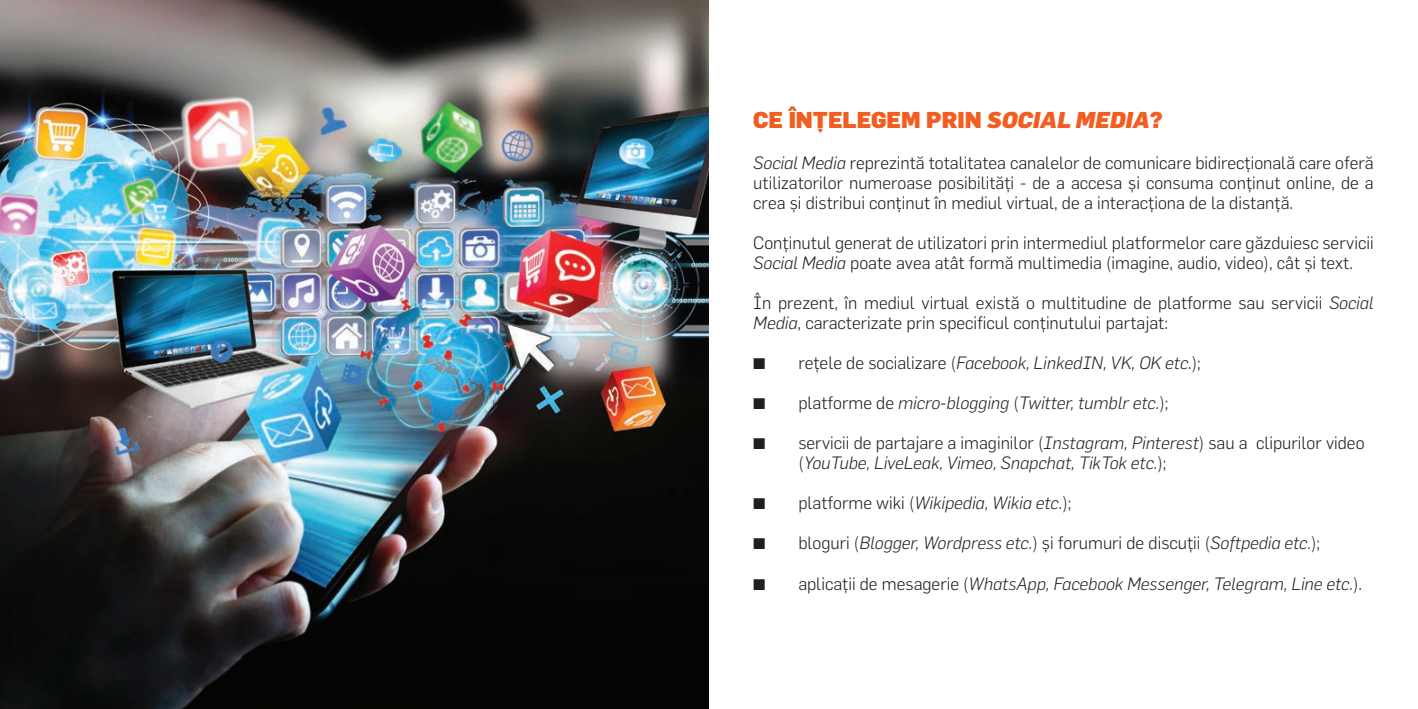
<style>
.page{position:relative;width:1418px;height:709px;background:#fff}
.page>*{position:absolute;margin:0;border:0;box-sizing:border-box;transform-origin:0 0}
.t1{font:900 22.5px "Flama";color:#f25d21}
.t2{font:300 17.5px/20px "Flama";color:#231f20}
.t3{font:italic 300 17.5px/20px "Flama";color:#231f20}
.t4{font:15px "Flama Basic";color:#231f20}
.s1{font-style:italic}
.s2{font-style:normal}
</style>
<div class="page">
<img style="left:0;top:0;width:709px;height:709px">
<p class="t1" style="left:753px;top:105px;width:411px">CE ÎNŢELEGEM PRIN <span class="s1">SOCIAL MEDIA</span>?</p>
<p class="t2" style="left:753px;top:152px;width:622px;text-align:justify"><span class="s1">Social Media</span> reprezintă totalitatea canalelor de comunicare bidirecţională care oferă utilizatorilor numeroase posibilităţi - de a accesa şi consuma conţinut online, de a crea şi distribui conţinut în mediul virtual, de a interacţiona de la distanţă.</p>
<p class="t2" style="left:753px;top:232px;width:622px">Conţinutul generat de utilizatori prin intermediul platformelor care găzduiesc servicii<br><span class="s1">Social Media</span> poate avea atât formă multimedia (imagine, audio, video), cât şi text.</p>
<p class="t2" style="left:753px;top:292px;width:622px">În prezent, în mediul virtual există o multitudine de platforme sau servicii <span class="s1">Social<br>Media</span>, caracterizate prin specificul conţinutului partajat:</p>
<p class="t4" style="left:753px;top:355px;width:14px">π</p>
<p class="t3" style="left:798px;top:352px;width:404px"><span class="s2">reţele de socializare (</span>Facebook, LinkedIN, VK, OK etc.<span class="s2">);</span></p>
<p class="t4" style="left:753px;top:395px;width:14px">π</p>
<p class="t3" style="left:798px;top:392px;width:371px"><span class="s2">platforme de</span> micro-blogging <span class="s2">(</span>Twitter, tumblr etc.<span class="s2">);</span></p>
<p class="t4" style="left:753px;top:435px;width:14px">π</p>
<p class="t3" style="left:798px;top:432px;width:567px"><span class="s2">servicii de partajare a imaginilor (</span>Instagram, Pinterest<span class="s2">) sau a clipurilor video (</span>YouTube, LiveLeak, Vimeo, Snapchat, TikTok etc.<span class="s2">);</span></p>
<p class="t4" style="left:753px;top:495px;width:14px">π</p>
<p class="t3" style="left:798px;top:492px;width:274px"><span class="s2">platforme wiki (</span>Wikipedia, Wikia etc.<span class="s2">);</span></p>
<p class="t4" style="left:753px;top:535px;width:14px">π</p>
<p class="t3" style="left:798px;top:532px;width:523px"><span class="s2">bloguri (</span>Blogger, Wordpress etc.<span class="s2">) şi forumuri de discuţii (</span>Softpedia etc.<span class="s2">);</span></p>
<p class="t4" style="left:753px;top:576px;width:14px">π</p>
<p class="t3" style="left:798px;top:573px;width:565px"><span class="s2">aplicaţii de mesagerie (</span>WhatsApp, Facebook Messenger, Telegram, Line etc.<span class="s2">).</span></p>
</div>
